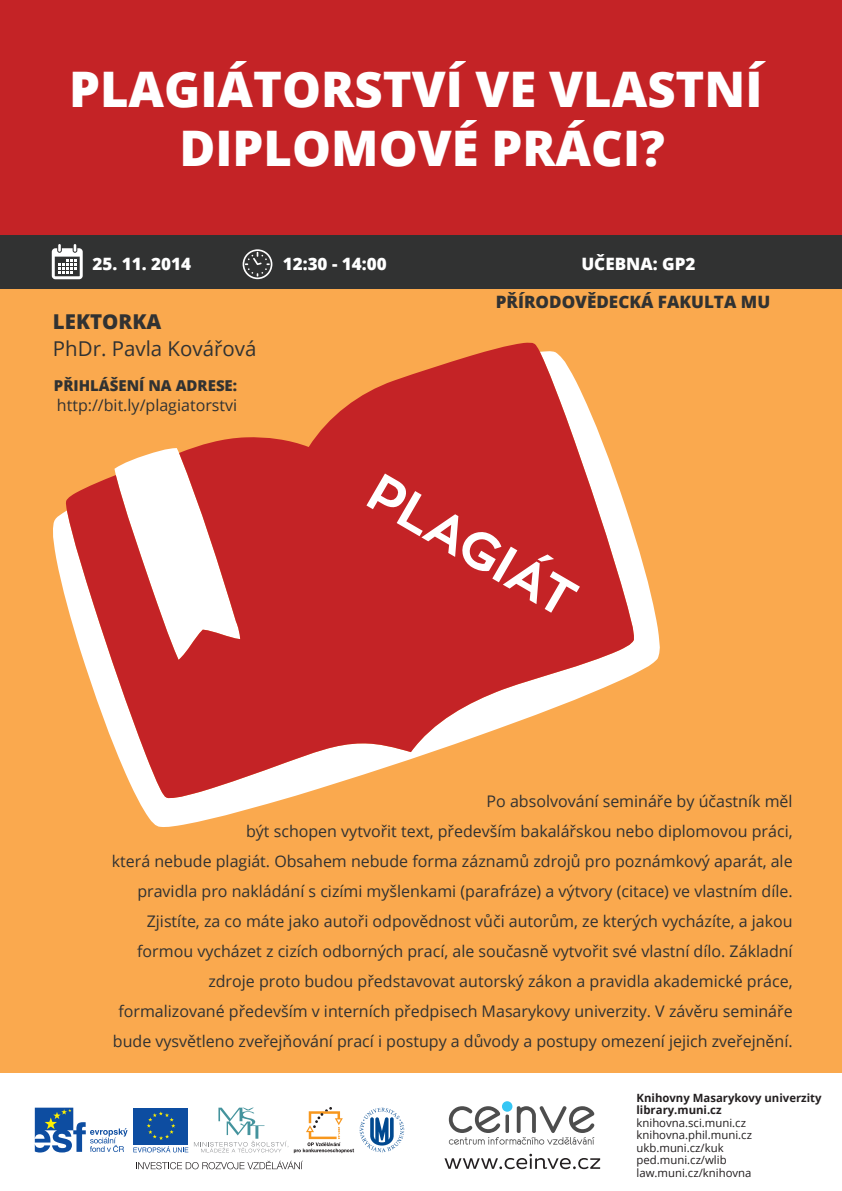
<style>
.page{position:relative;width:842px;height:1191px;background:#fff}
.page>*{position:absolute;margin:0;border:0;box-sizing:border-box;transform-origin:0 0}
.t1{font:800 49px/58.8px "Open Sans";color:#fff;text-align:center}
.t2{font:20.4px "Open Sans";color:#313232}
.t3{font:800 20.4px "Open Sans";color:#313232}
.t4{font:800 17px "Open Sans";color:#fff}
.t5{font:800 17px "Open Sans";color:#313232}
.t6{font:16px/30px "Open Sans";color:#313232;text-align:right}
.t7{font:800 15px "Open Sans";color:#313232}
.t8{font:11.4px/12.5px "Open Sans";color:#231f20}
.t9{font:700 11.4px/12.5px "Open Sans";color:#231f20}
</style>
<div class="page">
<div style="left:0;top:0;width:842px;height:235px;background:#c42326"></div>
<div style="left:0;top:288px;width:842px;height:851px;background:#faa94e"></div>
<svg style="left:53px;top:511px;width:607px;height:316px"></svg>
<svg style="left:66px;top:342px;width:568px;height:456px;fill:#c42326"></svg>
<svg style="left:366px;top:433px;width:214px;height:195px;background:#c93639"></svg>
<div style="left:0;top:235px;width:842px;height:53px;background:#313232"></div>
<svg style="left:52px;top:244px;width:31px;height:35px"></svg>
<svg style="left:243px;top:249px;width:29px;height:30px"></svg>
<div style="left:0;top:1072px;width:842px;height:119px;background:#fff"></div>
<svg style="left:360px;top:1107px;width:44px;height:45px"></svg>
<svg style="left:194px;top:1107px;width:160px;height:46px"></svg>
<svg style="left:35px;top:1107px;width:153px;height:45px"></svg>
<svg style="left:136px;top:1160px;width:167px;height:9px"></svg>
<svg style="left:502px;top:1101px;width:10px;height:10px"></svg>
<svg style="left:449px;top:1103px;width:145px;height:41px"></svg>
<svg style="left:444px;top:1153px;width:156px;height:16px"></svg>
<h1 class="t1" style="left:69px;top:57px;width:695px">PLAGIÁTORSTVÍ VE VLASTNÍ<br>DIPLOMOVÉ PRÁCI?</h1>
<p class="t4" style="left:92px;top:251px;width:100px">25. 11. 2014</p>
<p class="t4" style="left:283px;top:251px;width:105px">12:30 - 14:00</p>
<p class="t4" style="left:581px;top:251px;width:116px">UČEBNA: GP2</p>
<p class="t5" style="left:496px;top:289px;width:276px">PŘÍRODOVĚDECKÁ FAKULTA MU</p>
<p class="t3" style="left:53px;top:306px;width:110px">LEKTORKA</p>
<p class="t2" style="left:53px;top:335px;width:205px">PhDr. Pavla Kovářová</p>
<p class="t7" style="left:54px;top:374px;width:185px">PŘIHLÁŠENÍ NA ADRESE:</p>
<p class="t6" style="left:57px;top:389px;width:182px">http://bit.ly/plagiatorstvi</p>
<p class="t6" style="left:112px;top:785px;width:682px">Po absolvování semináře by účastník měl<br>být schopen vytvořit text, především bakalářskou nebo diplomovou práci,<br>která nebude plagiát. Obsahem nebude forma záznamů zdrojů pro poznámkový aparát, ale pravidla pro nakládání s cizími myšlenkami (parafráze) a výtvory (citace) ve vlastním díle.<br>Zjistíte, za co máte jako autoři odpovědnost vůči autorům, ze kterých vycházíte, a jakou formou vycházet z cizích odborných prací, ale současně vytvořit své vlastní dílo. Základní zdroje proto budou představovat autorský zákon a pravidla akademické práce, formalizované především v interních předpisech Masarykovy univerzity. V závěru semináře bude vysvětleno zveřejňování prací i postupy a důvody a postupy omezení jejich zveřejnění.</p>
<p class="t9" style="left:636px;top:1091px;width:187px">Knihovny Masarykovy univerzity library.muni.cz</p>
<p class="t8" style="left:636px;top:1116px;width:117px">knihovna.sci.muni.cz knihovna.phil.muni.cz ukb.muni.cz/kuk ped.muni.cz/wlib law.muni.cz/knihovna</p>
</div>
